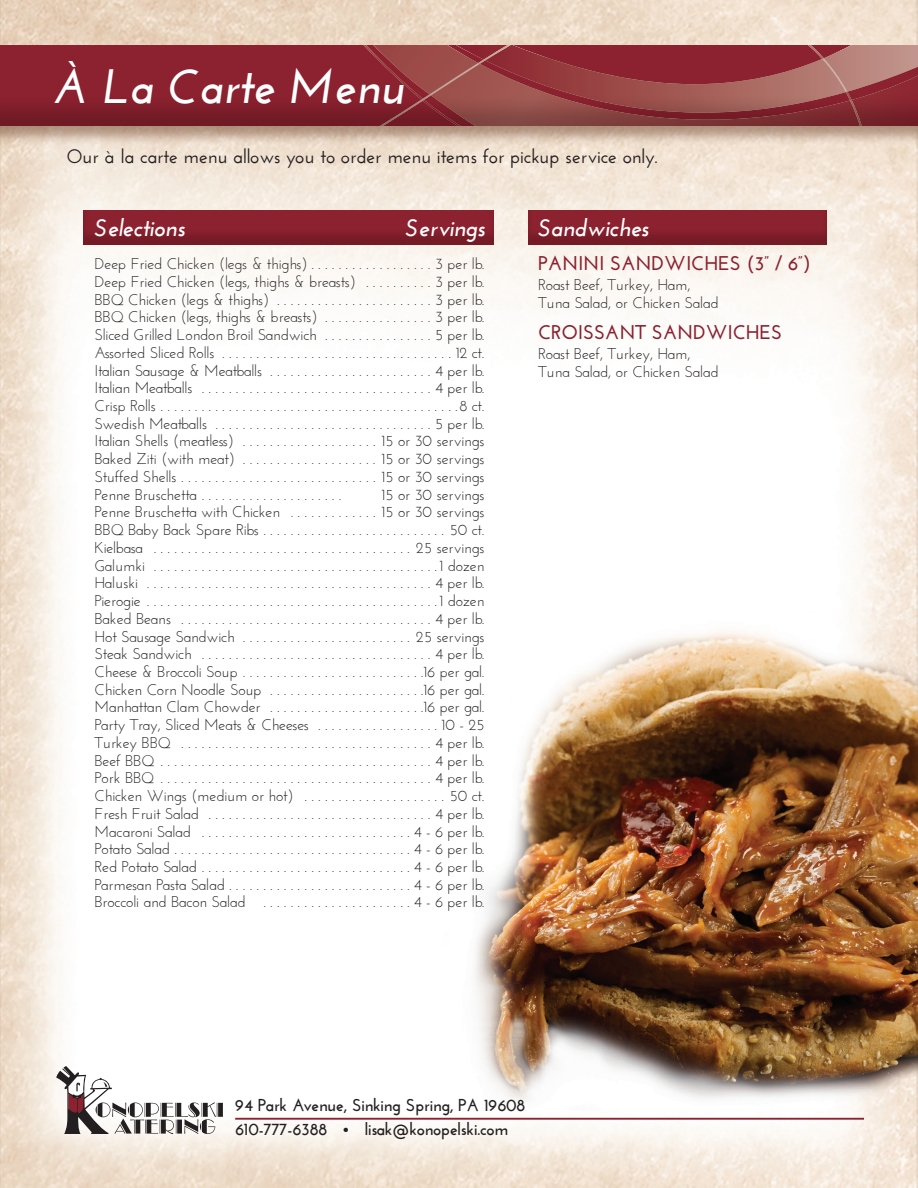
<style>
.page{position:relative;width:918px;height:1188px;background:#fff}
.page>*{position:absolute;margin:0;border:0;box-sizing:border-box;transform-origin:0 0}
.t1{font:italic 700 48px "Josefin Sans";color:#fff}
.t2{font:italic 700 24px "Josefin Sans";letter-spacing:-.01em;color:#fff}
.t3{font:700 19.8px "Josefin Sans";letter-spacing:-.01em;color:#8c212f}
.t4{font:600 19.5px "Josefin Sans";letter-spacing:-.005em;color:#231f20}
.t5{font:700 17.25px "Josefin Sans";letter-spacing:-.01em;color:#231f20}
.t6{font:15.6px "Josefin Sans";letter-spacing:-.01em;color:#231f20}
</style>
<div class="page">
<img style="left:0;top:0;width:917px;height:1188px">
<div style="left:0;top:44px;width:918px;height:101px;background:#845c46;opacity:.6"></div>
<div style="left:0;top:44px;width:918px;height:84px;background:#231f20;opacity:.25"></div>
<svg style="left:56px;top:1066px;width:167px;height:68px"></svg>
<hr style="left:235px;top:1118px;width:629px;height:2px;background:#8c212f">
<div style="left:82px;top:209px;width:413px;height:39px;background:#231f20;opacity:.2"></div>
<div style="left:526px;top:209px;width:302px;height:39px;background:#231f20;opacity:.2"></div>
<p class="t1" style="left:54px;top:58px;width:352px">À La Carte Menu</p>
<p class="t4" style="left:67px;top:145px;width:593px">Our à la carte menu allows you to order menu items for pickup service only.</p>
<p class="t2" style="left:94px;top:214px;width:93px">Selections</p>
<p class="t2" style="left:406px;top:214px;width:82px">Servings</p>
<p class="t6" style="left:94px;top:254px;width:390px">Deep Fried Chicken (legs &amp; thighs) . . . . . . . . . . . . . . . . . . 3 per lb.</p>
<p class="t6" style="left:94px;top:272px;width:390px">Deep Fried Chicken (legs, thighs &amp; breasts) . . . . . . . . . . 3 per lb.</p>
<p class="t6" style="left:94px;top:290px;width:390px">BBQ Chicken (legs &amp; thighs) . . . . . . . . . . . . . . . . . . . . . . . 3 per lb.</p>
<p class="t6" style="left:94px;top:307px;width:390px">BBQ Chicken (legs, thighs &amp; breasts) . . . . . . . . . . . . . . . . 3 per lb.</p>
<p class="t6" style="left:94px;top:325px;width:390px">Sliced Grilled London Broil Sandwich . . . . . . . . . . . . . . . . 5 per lb.</p>
<p class="t6" style="left:94px;top:343px;width:390px">Assorted Sliced Rolls . . . . . . . . . . . . . . . . . . . . . . . . . . . . . . . . . . 12 ct.</p>
<p class="t6" style="left:94px;top:361px;width:390px">Italian Sausage &amp; Meatballs . . . . . . . . . . . . . . . . . . . . . . . . 4 per lb.</p>
<p class="t6" style="left:94px;top:378px;width:390px">Italian Meatballs . . . . . . . . . . . . . . . . . . . . . . . . . . . . . . . . . . 4 per lb.</p>
<p class="t6" style="left:94px;top:396px;width:390px">Crisp Rolls . . . . . . . . . . . . . . . . . . . . . . . . . . . . . . . . . . . . . . . . . . . 8 ct.</p>
<p class="t6" style="left:94px;top:414px;width:390px">Swedish Meatballs . . . . . . . . . . . . . . . . . . . . . . . . . . . . . . . . 5 per lb.</p>
<p class="t6" style="left:94px;top:431px;width:392px">Italian Shells (meatless) . . . . . . . . . . . . . . . . . . . . 15 or 30 servings</p>
<p class="t6" style="left:94px;top:449px;width:392px">Baked Ziti (with meat) . . . . . . . . . . . . . . . . . . . . 15 or 30 servings</p>
<p class="t6" style="left:94px;top:467px;width:392px">Stuffed Shells . . . . . . . . . . . . . . . . . . . . . . . . . . . . . 15 or 30 servings</p>
<p class="t6" style="left:94px;top:485px;width:248px">Penne Bruschetta . . . . . . . . . . . . . . . . . . . . .</p>
<p class="t6" style="left:381px;top:485px;width:105px">15 or 30 servings</p>
<p class="t6" style="left:94px;top:502px;width:392px">Penne Bruschetta with Chicken . . . . . . . . . . . . . 15 or 30 servings</p>
<p class="t6" style="left:94px;top:520px;width:390px">BBQ Baby Back Spare Ribs . . . . . . . . . . . . . . . . . . . . . . . . . . . 50 ct.</p>
<p class="t6" style="left:94px;top:538px;width:392px">Kielbasa . . . . . . . . . . . . . . . . . . . . . . . . . . . . . . . . . . . . . . 25 servings</p>
<p class="t6" style="left:94px;top:556px;width:392px">Galumki ..........................................1 dozen</p>
<p class="t6" style="left:94px;top:573px;width:390px">Haluski ..........................................4 per lb.</p>
<p class="t6" style="left:94px;top:591px;width:392px">Pierogie . . . . . . . . . . . . . . . . . . . . . . . . . . . . . . . . . . . . . . . . . . 1 dozen</p>
<p class="t6" style="left:94px;top:609px;width:390px">Baked Beans . . . . . . . . . . . . . . . . . . . . . . . . . . . . . . . . . . . . . 4 per lb.</p>
<p class="t6" style="left:94px;top:627px;width:392px">Hot Sausage Sandwich . . . . . . . . . . . . . . . . . . . . . . . . . 25 servings</p>
<p class="t6" style="left:94px;top:644px;width:390px">Steak Sandwich . . . . . . . . . . . . . . . . . . . . . . . . . . . . . . . . . . 4 per lb.</p>
<p class="t6" style="left:94px;top:662px;width:390px">Cheese &amp; Broccoli Soup . . . . . . . . . . . . . . . . . . . . . . . . . . 16 per gal.</p>
<p class="t6" style="left:94px;top:680px;width:390px">Chicken Corn Noodle Soup . . . . . . . . . . . . . . . . . . . . . . 16 per gal.</p>
<p class="t6" style="left:94px;top:697px;width:390px">Manhattan Clam Chowder . . . . . . . . . . . . . . . . . . . . . . 16 per gal.</p>
<p class="t6" style="left:94px;top:715px;width:392px">Party Tray, Sliced Meats &amp; Cheeses . . . . . . . . . . . . . . . . . . 10 - 25</p>
<p class="t6" style="left:94px;top:733px;width:390px">Turkey BBQ . . . . . . . . . . . . . . . . . . . . . . . . . . . . . . . . . . . . . 4 per lb.</p>
<p class="t6" style="left:94px;top:751px;width:390px">Beef BBQ . . . . . . . . . . . . . . . . . . . . . . . . . . . . . . . . . . . . . . . . 4 per lb.</p>
<p class="t6" style="left:94px;top:768px;width:390px">Pork BBQ . . . . . . . . . . . . . . . . . . . . . . . . . . . . . . . . . . . . . . . . 4 per lb.</p>
<p class="t6" style="left:94px;top:786px;width:390px">Chicken Wings (medium or hot) . . . . . . . . . . . . . . . . . . . . . 50 ct.</p>
<p class="t6" style="left:94px;top:804px;width:390px">Fresh Fruit Salad . . . . . . . . . . . . . . . . . . . . . . . . . . . . . . . . . 4 per lb.</p>
<p class="t6" style="left:94px;top:822px;width:390px">Macaroni Salad . . . . . . . . . . . . . . . . . . . . . . . . . . . . . . 4 - 6 per lb.</p>
<p class="t6" style="left:94px;top:839px;width:390px">Potato Salad . . . . . . . . . . . . . . . . . . . . . . . . . . . . . . . . . . 4 - 6 per lb.</p>
<p class="t6" style="left:94px;top:857px;width:390px">Red Potato Salad . . . . . . . . . . . . . . . . . . . . . . . . . . . . . . 4 - 6 per lb.</p>
<p class="t6" style="left:94px;top:875px;width:390px">Parmesan Pasta Salad . . . . . . . . . . . . . . . . . . . . . . . . . . 4 - 6 per lb.</p>
<p class="t6" style="left:94px;top:892px;width:390px">Broccoli and Bacon Salad . . . . . . . . . . . . . . . . . . . . . 4 - 6 per lb.</p>
<p class="t2" style="left:538px;top:214px;width:113px">Sandwiches</p>
<p class="t3" style="left:538px;top:251px;width:274px">PANINI SANDWICHES (3” / 6”)</p>
<p class="t6" style="left:538px;top:275px;width:154px">Roast Beef, Turkey, Ham,</p>
<p class="t6" style="left:538px;top:293px;width:182px">Tuna Salad, or Chicken Salad</p>
<p class="t3" style="left:538px;top:320px;width:246px">CROISSANT SANDWICHES</p>
<p class="t6" style="left:538px;top:344px;width:154px">Roast Beef, Turkey, Ham,</p>
<p class="t6" style="left:538px;top:362px;width:182px">Tuna Salad, or Chicken Salad</p>
<p class="t5" style="left:235px;top:1095px;width:292px">94 Park Avenue, Sinking Spring, PA 19608</p>
<p class="t5" style="left:235px;top:1119px;width:275px">610-777-6388 • lisak@konopelski.com</p>
</div>
